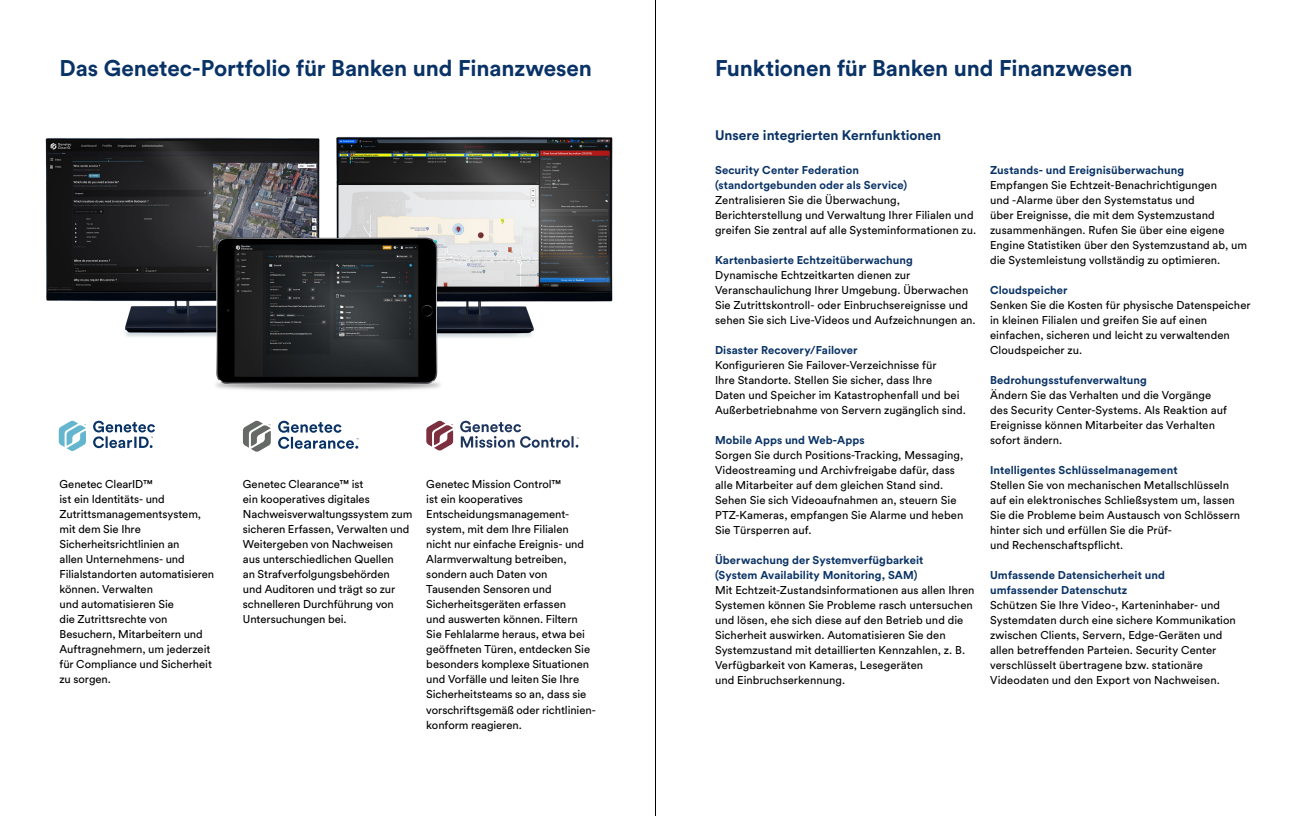
<style>
.page{position:relative;width:1311px;height:816px;background:#fff}
.page>*{position:absolute;margin:0;border:0;box-sizing:border-box;transform-origin:0 0}
.Heading_2__after{font:700 22.5px "Circular Pro";letter-spacing:-.005em;color:#093266}
.Heading_4{font:700 13.75px "Circular Pro";letter-spacing:-.005em;color:#093266}
.Body_Text{font:11.25px/15px "Circular Pro";color:#000}
.Heading_4-2{font:700 11.25px/15px "Circular Pro";letter-spacing:.005em;color:#093266}
</style>
<div class="page">
<img style="left:336px;top:136px;width:277px;height:202px">
<img style="left:45px;top:137px;width:275px;height:200px">
<img style="left:202px;top:231px;width:248px;height:160px">
<svg style="left:93px;top:420px;width:62px;height:28px"></svg>
<svg style="left:59px;top:420px;width:27px;height:31px"></svg>
<svg style="left:426px;top:420px;width:27px;height:30px"></svg>
<svg style="left:460px;top:420px;width:119px;height:27px"></svg>
<svg style="left:243px;top:420px;width:28px;height:31px"></svg>
<svg style="left:278px;top:420px;width:81px;height:28px"></svg>
<hr style="left:655px;top:0;width:1px;height:815px;background:#000">
<p class="Heading_2__after" style="left:60px;top:52px;width:534px">Das Genetec-Portfolio für Banken und Finanzwesen</p>
<p class="Body_Text" style="left:60px;top:476px;width:156px">Genetec ClearID™<br>ist ein Identitäts- und<br>Zutrittsmanagementsystem, mit dem Sie Ihre<br>Sicherheitsrichtlinien an<br>allen Unternehmens- und<br>Filialstandorten automatisieren können. Verwalten<br>und automatisieren Sie<br>die Zutrittsrechte von<br>Besuchern, Mitarbeitern und<br>Auftragnehmern, um jederzeit für Compliance und Sicherheit zu sorgen.</p>
<p class="Body_Text" style="left:243px;top:476px;width:171px">Genetec Clearance™ ist<br>ein kooperatives digitales<br>Nachweisverwaltungssystem zum sicheren Erfassen, Verwalten und<br>Weitergeben von Nachweisen aus unterschiedlichen Quellen<br>an Strafverfolgungsbehörden<br>und Auditoren und trägt so zur schnelleren Durchführung von<br>Untersuchungen bei.</p>
<p class="Body_Text" style="left:426px;top:476px;width:171px">Genetec Mission Control™<br>ist ein kooperatives<br>Entscheidungsmanagement&shy;system, mit dem Ihre Filialen nicht nur einfache Ereignis- und<br>Alarmverwaltung betreiben, sondern auch Daten von<br>Tausenden Sensoren und<br>Sicherheitsgeräten erfassen<br>und auswerten können. Filtern<br>Sie Fehlalarme heraus, etwa bei geöffneten Türen, entdecken Sie besonders komplexe Situationen und Vorfälle und leiten Sie Ihre<br>Sicherheitsteams so an, dass sie vorschriftsgemäß oder richtlinien&shy;konform reagieren.</p>
<p class="Heading_2__after" style="left:715px;top:52px;width:419px">Funktionen für Banken und Finanzwesen</p>
<p class="Heading_4" style="left:715px;top:125px;width:228px">Unsere integrierten Kernfunktionen</p>
<p class="Heading_4-2" style="left:715px;top:162px;width:194px">Security Center Federation (standortgebunden oder als Service)</p>
<p class="Body_Text" style="left:715px;top:192px;width:263px">Zentralisieren Sie die Überwachung,<br>Berichterstellung und Verwaltung Ihrer Filialen und greifen Sie zentral auf alle Systeminformationen zu.</p>
<p class="Heading_4-2" style="left:715px;top:252px;width:199px">Kartenbasierte Echtzeitüberwachung</p>
<p class="Body_Text" style="left:715px;top:267px;width:262px">Dynamische Echtzeitkarten dienen zur Veranschaulichung Ihrer Umgebung. Überwachen Sie Zutrittskontroll- oder Einbruchsereignisse und sehen Sie sich Live-Videos und Aufzeichnungen an.</p>
<p class="Heading_4-2" style="left:715px;top:342px;width:144px">Disaster Recovery/Failover</p>
<p class="Body_Text" style="left:715px;top:357px;width:252px">Konfigurieren Sie Failover-Verzeichnisse für<br>Ihre Standorte. Stellen Sie sicher, dass Ihre<br>Daten und Speicher im Katastrophenfall und bei Außerbetriebnahme von Servern zugänglich sind.</p>
<p class="Heading_4-2" style="left:715px;top:432px;width:151px">Mobile Apps und Web-Apps</p>
<p class="Body_Text" style="left:715px;top:447px;width:250px">Sorgen Sie durch Positions-Tracking, Messaging, Videostreaming und Archivfreigabe dafür, dass alle Mitarbeiter auf dem gleichen Stand sind.<br>Sehen Sie sich Videoaufnahmen an, steuern Sie PTZ-Kameras, empfangen Sie Alarme und heben Sie Türsperren auf.</p>
<p class="Heading_4-2" style="left:715px;top:552px;width:210px">Überwachung der Systemverfügbarkeit (System Availability Monitoring, SAM)</p>
<p class="Body_Text" style="left:715px;top:582px;width:261px">Mit Echtzeit-Zustandsinformationen aus allen Ihren Systemen können Sie Probleme rasch untersuchen und lösen, ehe sich diese auf den Betrieb und die Sicherheit auswirken. Automatisieren Sie den Systemzustand mit detaillierten Kennzahlen, z. B.<br>Verfügbarkeit von Kameras, Lesegeräten<br>und Einbruchserkennung.</p>
<p class="Heading_4-2" style="left:990px;top:162px;width:195px">Zustands- und Ereignisüberwachung</p>
<p class="Body_Text" style="left:990px;top:177px;width:259px">Empfangen Sie Echtzeit-Benachrichtigungen<br>und -Alarme über den Systemstatus und<br>über Ereignisse, die mit dem Systemzustand zusammenhängen. Rufen Sie über eine eigene Engine Statistiken über den Systemzustand ab, um die Systemleistung vollständig zu optimieren.</p>
<p class="Heading_4-2" style="left:990px;top:282px;width:79px">Cloudspeicher</p>
<p class="Body_Text" style="left:990px;top:297px;width:262px">Senken Sie die Kosten für physische Datenspeicher in kleinen Filialen und greifen Sie auf einen einfachen, sicheren und leicht zu verwaltenden Cloudspeicher zu.</p>
<p class="Heading_4-2" style="left:990px;top:372px;width:158px">Bedrohungsstufenverwaltung</p>
<p class="Body_Text" style="left:990px;top:387px;width:238px">Ändern Sie das Verhalten und die Vorgänge des Security Center-Systems. Als Reaktion auf Ereignisse können Mitarbeiter das Verhalten sofort ändern.</p>
<p class="Heading_4-2" style="left:990px;top:462px;width:189px">Intelligentes Schlüsselmanagement</p>
<p class="Body_Text" style="left:990px;top:477px;width:252px">Stellen Sie von mechanischen Metallschlüsseln auf ein elektronisches Schließsystem um, lassen Sie die Probleme beim Austausch von Schlössern hinter sich und erfüllen Sie die Prüf-<br>und Rechenschaftspflicht.</p>
<p class="Heading_4-2" style="left:990px;top:567px;width:176px">Umfassende Datensicherheit und umfassender Datenschutz</p>
<p class="Body_Text" style="left:990px;top:597px;width:247px">Schützen Sie Ihre Video-, Karteninhaber- und Systemdaten durch eine sichere Kommunikation zwischen Clients, Servern, Edge-Geräten und allen betreffenden Parteien. Security Center verschlüsselt übertragene bzw. stationäre Videodaten und den Export von Nachweisen.</p>
</div>
